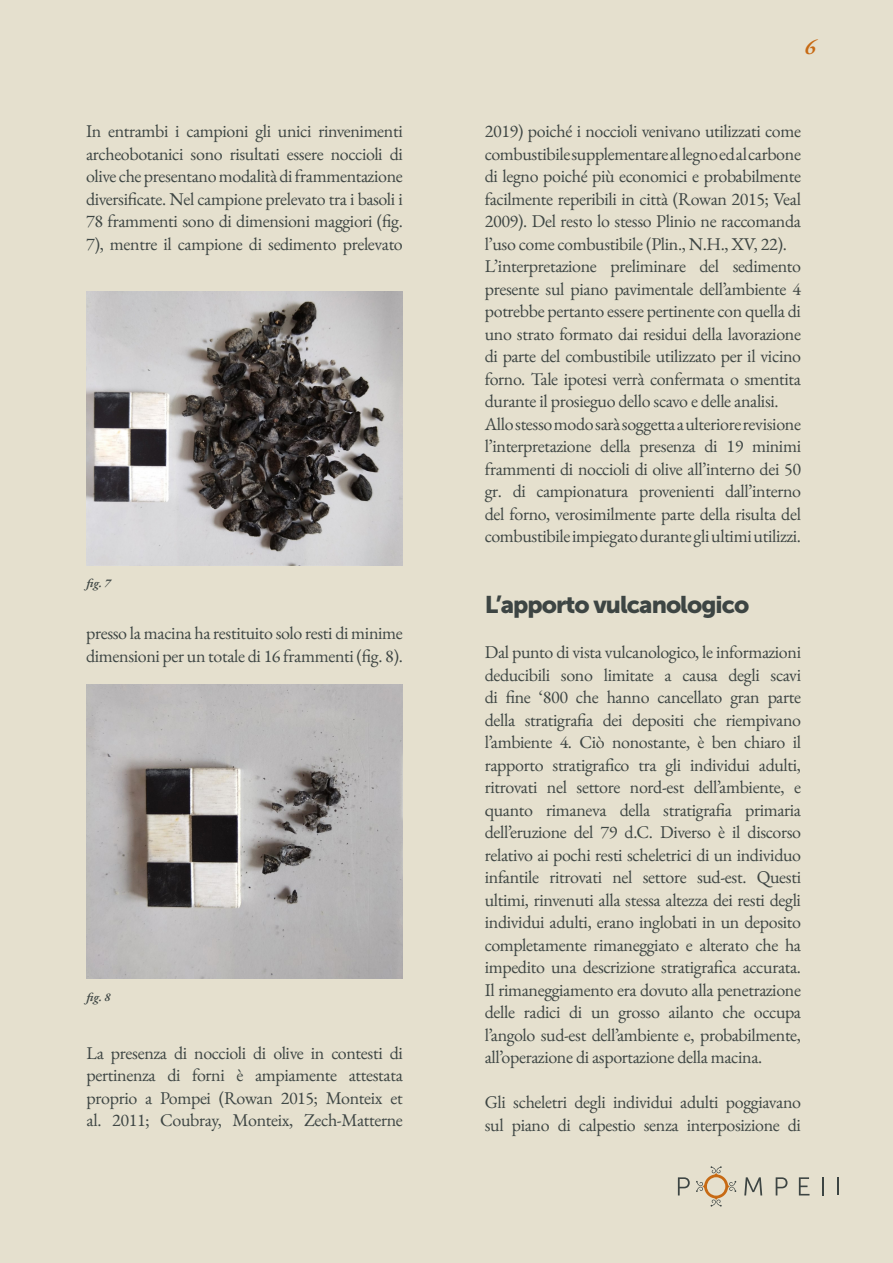
<style>
.page{position:relative;width:893px;height:1263px;background:#e5e0ce}
.page>*{position:absolute;margin:0;border:0;box-sizing:border-box;transform-origin:0 0}
.t1{font:24px "Museo Sans 900";letter-spacing:-.04em;color:#3d4543}
.t2{font:italic 600 22.5px "EB Garamond";color:#c76a14}
.t3{font:18px/22.5px "EB Garamond";letter-spacing:-.02em;color:#3d4543;text-align:justify}
.t4{font:italic 600 12px "EB Garamond";color:#3d4543}
</style>
<div class="page">
<svg style="left:678px;top:1177px;width:12px;height:18px"></svg>
<svg style="left:837px;top:1177px;width:2px;height:18px"></svg>
<svg style="left:822px;top:1177px;width:2px;height:18px"></svg>
<svg style="left:744px;top:1177px;width:18px;height:18px"></svg>
<svg style="left:799px;top:1177px;width:10px;height:18px"></svg>
<svg style="left:776px;top:1177px;width:11px;height:18px"></svg>
<svg style="left:696px;top:1166px;width:40px;height:40px"></svg>
<img style="left:86px;top:291px;width:317px;height:274px">
<img style="left:87px;top:684px;width:315px;height:294px">
<p class="t3" style="left:86px;top:120px;width:318px">In entrambi i campioni gli unici rinvenimenti archeobotanici sono risultati essere noccioli di olive che presentano modalità di frammentazione diversificate. Nel campione prelevato tra i basoli i 78 frammenti sono di dimensioni maggiori (fig.<br>7), mentre il campione di sedimento prelevato</p>
<p class="t4" style="left:87px;top:575px;width:25px">fig. 7</p>
<p class="t3" style="left:86px;top:622px;width:318px">presso la macina ha restituito solo resti di minime dimensioni per un totale di 16 frammenti (fig. 8).</p>
<p class="t4" style="left:87px;top:989px;width:25px">fig. 8</p>
<p class="t3" style="left:87px;top:1042px;width:318px">La presenza di noccioli di olive in contesti di pertinenza di forni è ampiamente attestata proprio a Pompei (Rowan 2015; Monteix et al. 2011; Coubray, Monteix, Zech-Matterne</p>
<p class="t2" style="left:805px;top:32px;width:13px">6</p>
<p class="t3" style="left:485px;top:120px;width:318px">2019) poiché i noccioli venivano utilizzati come combustibile supplementare al legno ed al carbone di legno poiché più economici e probabilmente facilmente reperibili in città (Rowan 2015; Veal 2009). Del resto lo stesso Plinio ne raccomanda l’uso come combustibile (Plin., N.H., XV, 22).</p>
<p class="t3" style="left:485px;top:255px;width:318px">L’interpretazione preliminare del sedimento presente sul piano pavimentale dell’ambiente 4 potrebbe pertanto essere pertinente con quella di uno strato formato dai residui della lavorazione di parte del combustibile utilizzato per il vicino forno. Tale ipotesi verrà confermata o smentita durante il prosieguo dello scavo e delle analisi.</p>
<p class="t3" style="left:485px;top:412px;width:318px">Allo stesso modo sarà soggetta a ulteriore revisione l’interpretazione della presenza di 19 minimi frammenti di noccioli di olive all’interno dei 50 gr. di campionatura provenienti dall’interno del forno, verosimilmente parte della risulta del combustibile impiegato durante gli ultimi utilizzi.</p>
<p class="t1" style="left:485px;top:591px;width:266px">L’apporto vulcanologico</p>
<p class="t3" style="left:485px;top:641px;width:318px">Dal punto di vista vulcanologico, le informazioni deducibili sono limitate a causa degli scavi di fine ‘800 che hanno cancellato gran parte della stratigrafia dei depositi che riempivano l’ambiente 4. Ciò nonostante, è ben chiaro il rapporto stratigrafico tra gli individui adulti, ritrovati nel settore nord-est dell’ambiente, e quanto rimaneva della stratigrafia primaria dell’eruzione del 79 d.C. Diverso è il discorso relativo ai pochi resti scheletrici di un individuo infantile ritrovati nel settore sud-est. Questi ultimi, rinvenuti alla stessa altezza dei resti degli individui adulti, erano inglobati in un deposito completamente rimaneggiato e alterato che ha impedito una descrizione stratigrafica accurata.<br>Il rimaneggiamento era dovuto alla penetrazione delle radici di un grosso ailanto che occupa l’angolo sud-est dell’ambiente e, probabilmente, all’operazione di asportazione della macina.</p>
<p class="t3" style="left:485px;top:1091px;width:318px">Gli scheletri degli individui adulti poggiavano sul piano di calpestio senza interposizione di</p>
</div>
